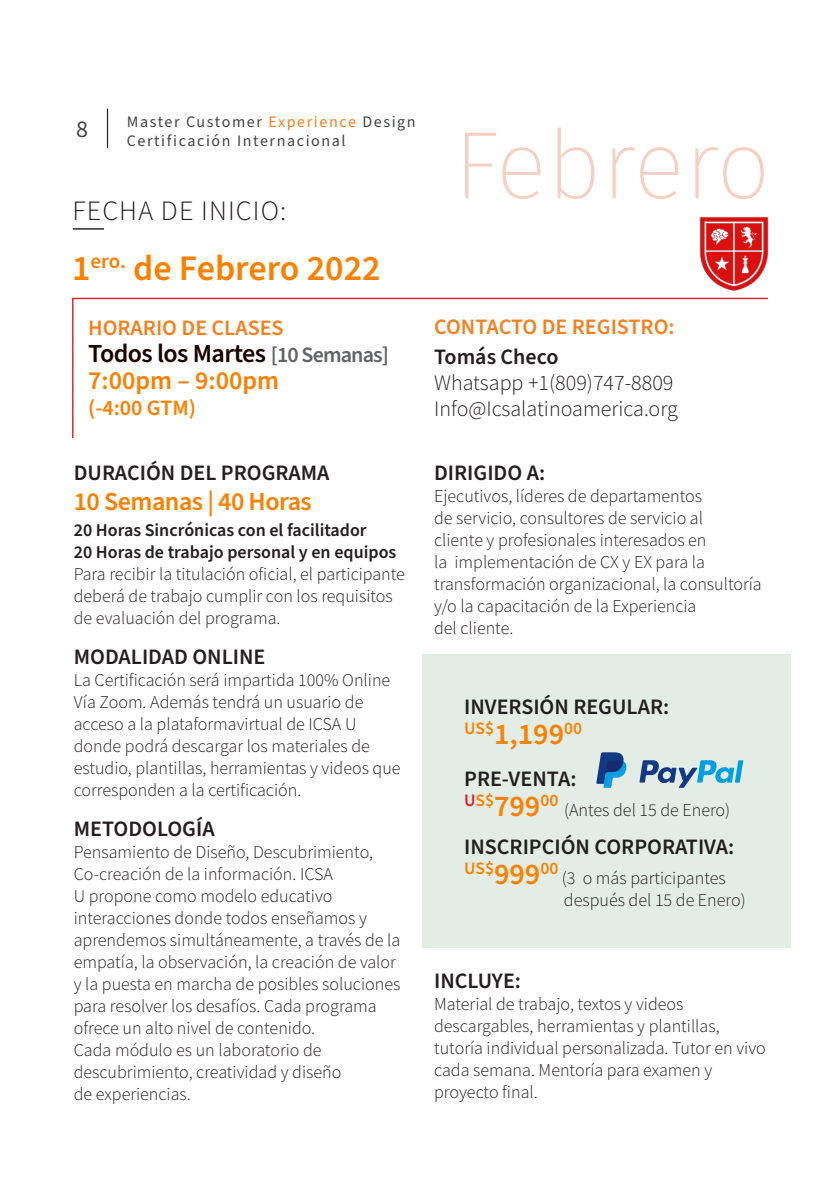
<style>
.page{position:relative;width:840px;height:1191px;background:#fff}
.page>*{position:absolute;margin:0;border:0;box-sizing:border-box;transform-origin:0 0}
.t1{font:200 95.8px "Fira Sans";letter-spacing:-.015em;color:#f6cec2}
.Bocy_Copy{font:600 36px "Source Sans Pro";color:#fa8000}
.t2{font:300 28px "Source Sans Pro";letter-spacing:.04em;color:#231f20}
.Bocy_Copy-2{font:600 26px "Source Sans Pro";letter-spacing:-.02em;color:#1c0000}
.Bocy_Copy-3{font:600 26px "Source Sans Pro";letter-spacing:-.02em;color:#fa8000}
.Bocy_Copy-4{font:600 26px "Source Sans Pro";color:#fa8000}
.t3{font:24px "Source Sans Pro";color:#434444}
.t4{font:600 22px "Source Sans Pro";color:#231f20}
.t5{font:300 22px "Source Sans Pro";color:#231f20}
.t6{font:600 22px "Source Sans Pro";color:#f58020}
.Bocy_Copy-5{font:600 22px "Source Sans Pro";color:#fa8000}
.t7{font:300 18px/22px "Source Sans Pro";color:#231f20}
.t8{font:600 18px "Source Sans Pro";color:#231f20}
.t9{font:600 17.4px "Source Sans Pro";letter-spacing:-.005em;color:#fa8000}
.t10{font:16px/19.2px "Source Sans Pro";letter-spacing:.1em;color:#434444}
.s1{color:#f58020}
.s2{font-size:22px;color:#626465}
.s3{font-weight:600}
.s4{font-size:30px}
.s5{color:#dd1f26}
</style>
<div class="page">
<div style="left:422px;top:653px;width:368px;height:294px;background:#e3ede5"></div>
<svg style="left:639px;top:760px;width:103px;height:28px"></svg>
<svg style="left:596px;top:752px;width:30px;height:36px"></svg>
<img style="left:700px;top:217px;width:69px;height:74px">
<svg style="left:72px;top:297px;width:696px;height:142px"></svg>
<hr style="left:73px;top:228px;width:31px;height:2px;background:#231f20">
<hr style="left:107px;top:109px;width:1px;height:39px;background:#231f20">
<h3 class="t3" style="left:76px;top:113px;width:13px">8</h3>
<p class="t10" style="left:127px;top:112px;width:290px">Master Customer <span class="s1">Experience</span> Design<br>Certificación Internacional</p>
<p class="t2" style="left:72px;top:193px;width:215px">FECHA DE INICIO:</p>
<p class="Bocy_Copy" style="left:72px;top:243px;width:310px">1<sup>ero.</sup> de Febrero 2022</p>
<p class="t6" style="left:88px;top:312px;width:197px">HORARIO DE CLASES</p>
<p class="Bocy_Copy-2" style="left:88px;top:335px;width:302px">Todos los Martes <span class="s2">[10 Semanas]</span></p>
<p class="Bocy_Copy-4" style="left:88px;top:362px;width:192px">7:00pm – 9:00pm</p>
<p class="Bocy_Copy-5" style="left:88px;top:392px;width:109px">(-4:00 GTM)</p>
<p class="t4" style="left:74px;top:458px;width:257px">DURACIÓN DEL PROGRAMA</p>
<p class="Bocy_Copy-3" style="left:74px;top:484px;width:239px">10 Semanas | 40 Horas</p>
<p class="t8" style="left:74px;top:518px;width:294px">20 Horas Sincrónicas con el facilitador</p>
<p class="t7" style="left:74px;top:541px;width:332px"><span class="s3">20 Horas de trabajo personal y en equipos </span>Para recibir la titulación oficial, el participante deberá de trabajo cumplir con los requisitos de evaluación del programa.</p>
<p class="t4" style="left:74px;top:642px;width:193px">MODALIDAD ONLINE</p>
<p class="t7" style="left:74px;top:669px;width:328px">La Certificación será impartida 100% Online Vía Zoom. Además tendrá un usuario de acceso a la plataformavirtual de ICSA U donde podrá descargar los materiales de estudio, plantillas, herramientas y videos que corresponden a la certificación.</p>
<p class="t4" style="left:74px;top:814px;width:142px">METODOLOGÍA</p>
<p class="t7" style="left:74px;top:841px;width:328px">Pensamiento de Diseño, Descubrimiento, Co-creación de la información. ICSA<br>U propone como modelo educativo interacciones donde todos enseñamos y aprendemos simultáneamente, a través de la empatía, la observación, la creación de valor y la puesta en marcha de posibles soluciones para resolver los desafíos. Cada programa ofrece un alto nivel de contenido.</p>
<p class="t7" style="left:74px;top:1039px;width:249px">Cada módulo es un laboratorio de</p>
<p class="t7" style="left:74px;top:1061px;width:269px">descubrimiento, creatividad y diseño de experiencias.</p>
<p class="t1" style="left:453px;top:97px;width:318px">Febrero</p>
<p class="t6" style="left:434px;top:311px;width:242px">CONTACTO DE REGISTRO:</p>
<p class="t4" style="left:434px;top:341px;width:126px">Tomás Checo</p>
<p class="t5" style="left:434px;top:369px;width:241px">Whatsapp +1(809)747-8809</p>
<p class="t5" style="left:434px;top:395px;width:245px">Info@Icsalatinoamerica.org</p>
<p class="t4" style="left:434px;top:458px;width:112px">DIRIGIDO A:</p>
<p class="t7" style="left:434px;top:485px;width:329px">Ejecutivos, líderes de departamentos<br>de servicio, consultores de servicio al<br>cliente y profesionales interesados en<br>la implementación de CX y EX para la transformación organizacional, la consultoría y/o la capacitación de la Experiencia<br>del cliente.</p>
<p class="t4" style="left:464px;top:692px;width:206px">INVERSIÓN REGULAR:</p>
<p class="t9" style="left:464px;top:717px;width:119px">US$<span class="s4">1,199</span>00</p>
<p class="t4" style="left:464px;top:764px;width:114px">PRE-VENTA:</p>
<p class="t9" style="left:464px;top:789px;width:96px"><span class="s5">U</span>S$<span class="s4">799</span>00</p>
<p class="t7" style="left:563px;top:799px;width:168px">(Antes del 15 de Enero)</p>
<p class="t4" style="left:464px;top:832px;width:271px">INSCRIPCIÓN CORPORATIVA:</p>
<p class="t9" style="left:464px;top:857px;width:96px">US$<span class="s4">999</span>00</p>
<p class="t7" style="left:561px;top:867px;width:165px">(3 o más participantes</p>
<p class="t7" style="left:563px;top:889px;width:183px">después del 15 de Enero)</p>
<p class="t4" style="left:434px;top:966px;width:88px">INCLUYE:</p>
<p class="t7" style="left:434px;top:993px;width:333px">Material de trabajo, textos y videos descargables, herramientas y plantillas, tutoría individual personalizada. Tutor en vivo cada semana. Mentoría para examen y proyecto final.</p>
</div>
